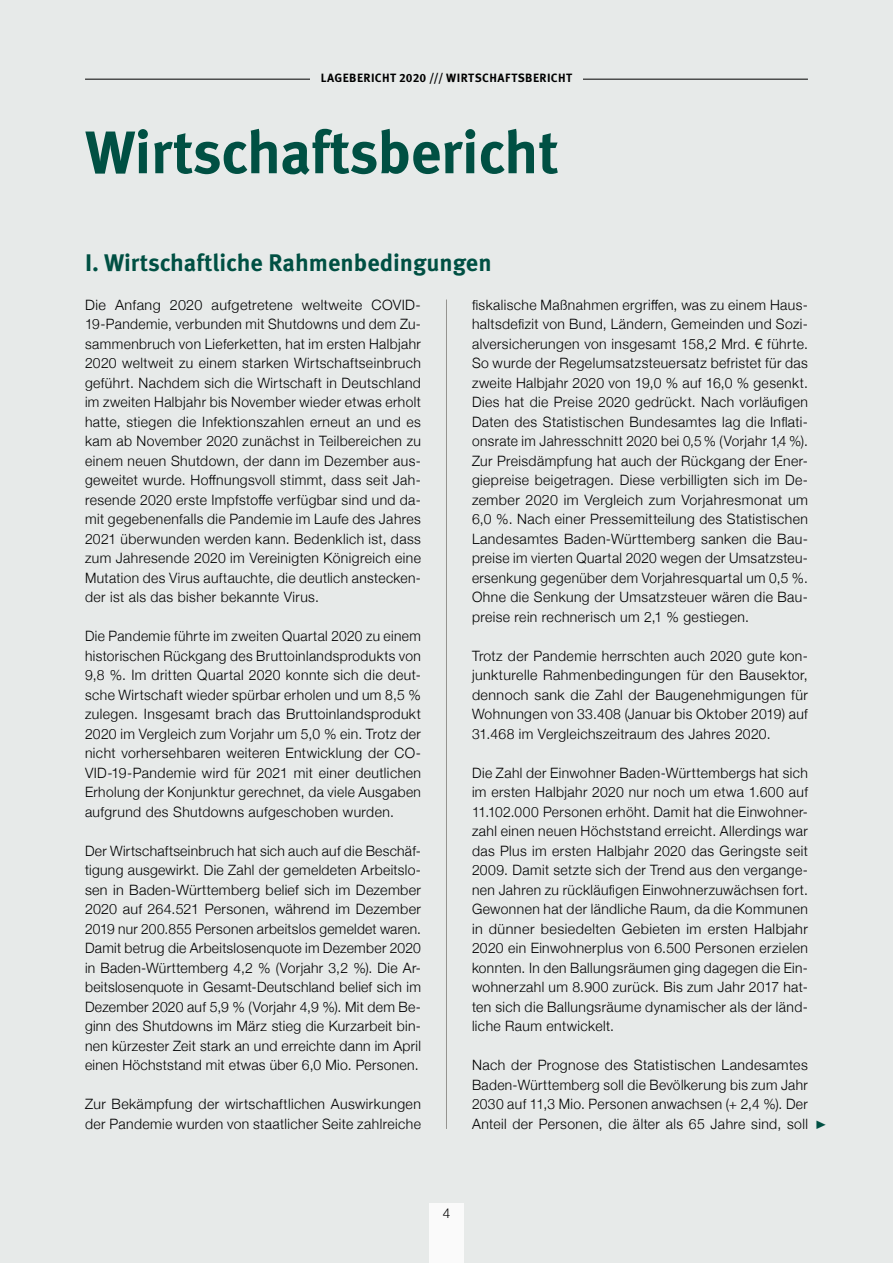
<style>
.page{position:relative;width:893px;height:1263px;background:#e7eae9}
.page>*{position:absolute;margin:0;border:0;box-sizing:border-box;transform-origin:0 0}
.t1{font:700 60px "Meta Pro";letter-spacing:-.01em;color:#005043}
.t2{font:700 24px "Meta Pro";color:#005043}
.t3{font:300 14.25px/19.5px "Helvetica Neue";letter-spacing:.03em;color:#000;text-align:justify}
.t4{font:300 14.25px/19.5px "Helvetica Neue";letter-spacing:.03em;color:#000;text-align:justify;scale:.96 1}
.t5{font:300 13.5px "Helvetica Neue";color:#000}
.t6{font:700 12px "Meta Pro";letter-spacing:.03em;color:#000}
</style>
<div class="page">
<hr style="left:85px;top:79px;width:723px;height:1px;background:#000">
<hr style="left:446px;top:299px;width:1px;height:830px;background:#959490">
<div style="left:310px;top:64px;width:273px;height:26px;background:#e7eae9"></div>
<div style="left:429px;top:1203px;width:34px;height:60px;background:#fff"></div>
<p class="t6" style="left:321px;top:70px;width:253px">LAGEBERICHT 2020 /// WIRTSCHAFTSBERICHT</p>
<h1 class="t1" style="left:85px;top:114px;width:475px">Wirtschaftsbericht</h1>
<h2 class="t2" style="left:85px;top:247px;width:408px">I. Wirtschaftliche Rahmenbedingungen</h2>
<p class="t3" style="left:85px;top:294px;width:337px">Die Anfang 2020 aufgetretene weltweite COVID-19-Pandemie, verbunden mit Shutdowns und dem Zu&shy;sammenbruch von Lieferketten, hat im ersten Halbjahr 2020 weltweit zu einem starken Wirtschaftseinbruch geführt. Nachdem sich die Wirtschaft in Deutschland im zweiten Halbjahr bis November wieder etwas erholt hatte, stiegen die Infektionszahlen erneut an und es kam ab November 2020 zunächst in Teilbereichen zu einem neuen Shutdown, der dann im Dezember aus&shy;geweitet wurde. Hoffnungsvoll stimmt, dass seit Jah&shy;resende 2020 erste Impfstoffe verfügbar sind und da&shy;mit gegebenenfalls die Pandemie im Laufe des Jahres 2021 überwunden werden kann. Bedenklich ist, dass zum Jahresende 2020 im Vereinigten Königreich eine Mutation des Virus auftauchte, die deutlich anstecken&shy;der ist als das bisher bekannte Virus.</p>
<p class="t4" style="left:85px;top:625px;width:351px">Die Pandemie führte im zweiten Quartal 2020 zu einem historischen Rückgang des Bruttoinlandsprodukts von 9,8 %. Im dritten Quartal 2020 konnte sich die deut&shy;sche Wirtschaft wieder spürbar erholen und um 8,5 % zulegen. Insgesamt brach das Bruttoinlandsprodukt 2020 im Vergleich zum Vorjahr um 5,0 % ein. Trotz der nicht vorhersehbaren weiteren Entwicklung der CO-VID-19-Pandemie wird für 2021 mit einer deutlichen Erholung der Konjunktur gerechnet, da viele Ausgaben aufgrund des Shutdowns aufgeschoben wurden.</p>
<p class="t3" style="left:85px;top:840px;width:337px">Der Wirtschaftseinbruch hat sich auch auf die Beschäf&shy;tigung ausgewirkt. Die Zahl der gemeldeten Arbeitslo&shy;sen in Baden-Württemberg belief sich im Dezember 2020 auf 264.521 Personen, während im Dezember 2019 nur 200.855 Personen arbeitslos gemeldet waren.<br>Damit betrug die Arbeitslosenquote im Dezember 2020 in Baden-Württemberg 4,2 % (Vorjahr 3,2 %). Die Ar&shy;beitslosenquote in Gesamt-Deutschland belief sich im Dezember 2020 auf 5,9 % (Vorjahr 4,9 %). Mit dem Be&shy;ginn des Shutdowns im März stieg die Kurzarbeit bin&shy;nen kürzester Zeit stark an und erreichte dann im April einen Höchststand mit etwas über 6,0 Mio. Personen.</p>
<p class="t3" style="left:85px;top:1093px;width:337px">Zur Bekämpfung der wirtschaftlichen Auswirkungen der Pandemie wurden von staatlicher Seite zahlreiche</p>
<p class="t3" style="left:472px;top:294px;width:337px;text-align:left">fiskalische Maßnahmen ergriffen, was zu einem Haus&shy;haltsdefizit von Bund, Ländern, Gemeinden und Sozi&shy;alversicherungen von insgesamt 158,2 Mrd. € führte.<br>So wurde der Regelumsatzsteuersatz befristet für das zweite Halbjahr 2020 von 19,0 % auf 16,0 % gesenkt.<br>Dies hat die Preise 2020 gedrückt. Nach vorläufigen Daten des Statistischen Bundesamtes lag die Inflati&shy;onsrate im Jahresschnitt 2020 bei 0,5 % (Vorjahr 1,4 %).<br>Zur Preisdämpfung hat auch der Rückgang der Ener&shy;giepreise beigetragen. Diese verbilligten sich im De&shy;zember 2020 im Vergleich zum Vorjahresmonat um 6,0 %. Nach einer Pressemitteilung des Statistischen Landesamtes Baden-Württemberg sanken die Bau&shy;preise im vierten Quartal 2020 wegen der Umsatzsteu&shy;ersenkung gegenüber dem Vorjahresquartal um 0,5 %.<br>Ohne die Senkung der Umsatzsteuer wären die Bau&shy;preise rein rechnerisch um 2,1 % gestiegen.</p>
<p class="t3" style="left:472px;top:645px;width:337px">Trotz der Pandemie herrschten auch 2020 gute kon&shy;junkturelle Rahmenbedingungen für den Bausektor, dennoch sank die Zahl der Baugenehmigungen für Wohnungen von 33.408 (Januar bis Oktober 2019) auf 31.468 im Vergleichszeitraum des Jahres 2020.</p>
<p class="t3" style="left:472px;top:762px;width:337px">Die Zahl der Einwohner Baden-Württembergs hat sich im ersten Halbjahr 2020 nur noch um etwa 1.600 auf 11.102.000 Personen erhöht. Damit hat die Einwohner&shy;zahl einen neuen Höchststand erreicht. Allerdings war das Plus im ersten Halbjahr 2020 das Geringste seit 2009. Damit setzte sich der Trend aus den vergange&shy;nen Jahren zu rückläufigen Einwohnerzuwächsen fort.<br>Gewonnen hat der ländliche Raum, da die Kommunen in dünner besiedelten Gebieten im ersten Halbjahr 2020 ein Einwohnerplus von 6.500 Personen erzielen konnten. In den Ballungsräumen ging dagegen die Ein&shy;wohnerzahl um 8.900 zurück. Bis zum Jahr 2017 hat&shy;ten sich die Ballungsräume dynamischer als der länd&shy;liche Raum entwickelt.</p>
<p class="t3" style="left:472px;top:1054px;width:337px">Nach der Prognose des Statistischen Landesamtes Baden-Württemberg soll die Bevölkerung bis zum Jahr 2030 auf 11,3 Mio. Personen anwachsen (+ 2,4 %). Der Anteil der Personen, die älter als 65 Jahre sind, soll</p>
<p class="t5" style="left:443px;top:1203px;width:9px">4</p>
</div>
